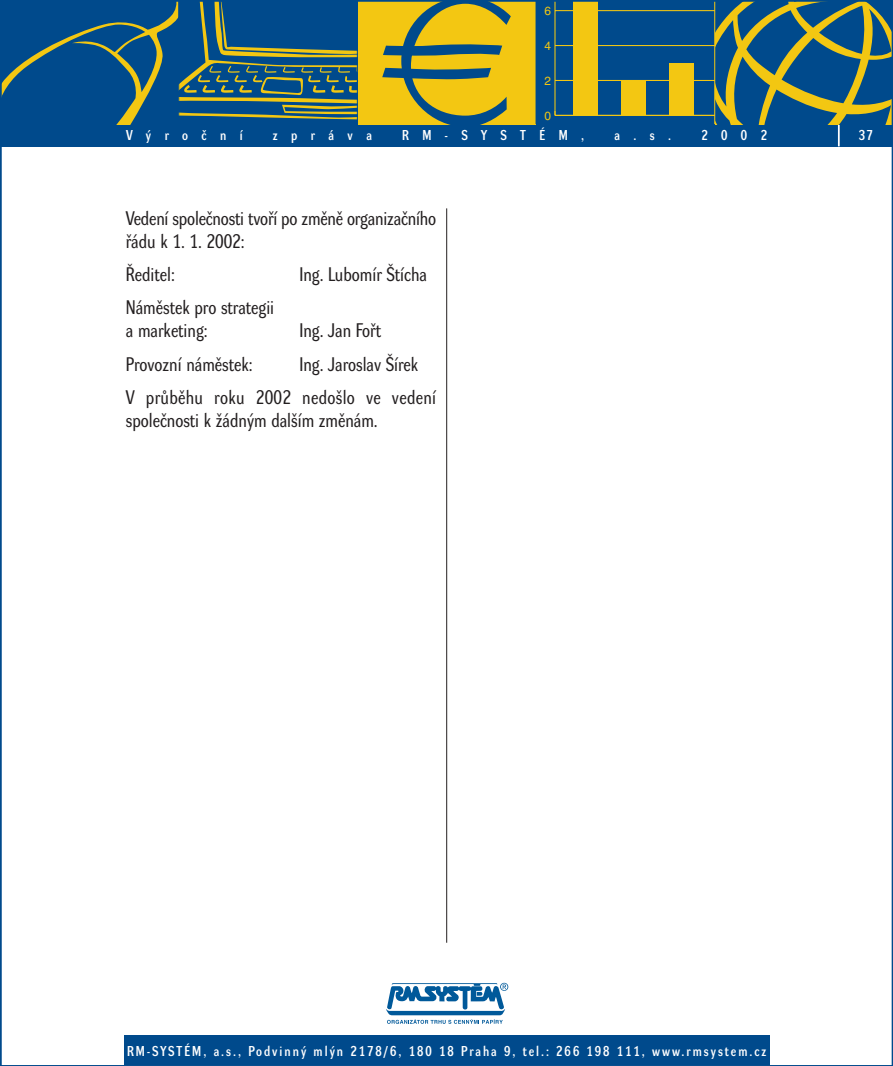
<style>
.page{position:relative;width:893px;height:1066px;background:#fff}
.page>*{position:absolute;margin:0;border:0;box-sizing:border-box;transform-origin:0 0}
.t1{font:19.25px/23.1px "Dynamo RMCE";color:#231f20}
.t2{font:19.25px/33.1px "Dynamo RMCE";letter-spacing:.02em;color:#231f20}
.t3{font:700 14px "Dynamo LMCE";letter-spacing:.145em;color:#fff}
.t4{font:700 14px "Dynamo LMCE";letter-spacing:.96em;color:#fff}
.t5{font:11.9px "Helvetica CE";color:#f3c712}
</style>
<div class="page">
<div style="left:0;top:124px;width:892px;height:22px;background:#004a8c"></div>
<div style="left:124px;top:1035px;width:645px;height:30px;background:#004a8c"></div>
<hr style="left:446px;top:208px;width:1px;height:735px;background:#231f20">
<svg style="left:386px;top:983px;width:122px;height:41px"></svg>
<hr style="left:837px;top:124px;width:2px;height:22px;background:#fff">
<svg style="left:715px;top:3px;width:174px;height:121px;background:#476e67"></svg>
<div style="left:357px;top:0;width:179px;height:124px;background:#f3c712"></div>
<svg style="left:382px;top:3px;width:129px;height:121px"></svg>
<svg style="left:3px;top:3px;width:354px;height:121px;background:#225b7a"></svg>
<div style="left:536px;top:0;width:178px;height:124px;background:#004a8c"></div>
<hr style="left:554px;top:0;width:1px;height:115px;background:#f3c712">
<hr style="left:555px;top:115px;width:159px;height:1px;background:#f3c712">
<hr style="left:555px;top:80px;width:159px;height:1px;background:#f3c712">
<hr style="left:555px;top:45px;width:159px;height:1px;background:#f3c712">
<hr style="left:555px;top:10px;width:159px;height:1px;background:#f3c712">
<div style="left:670px;top:63px;width:24px;height:52px;background:#f3c712"></div>
<div style="left:621px;top:80px;width:24px;height:35px;background:#f3c712"></div>
<div style="left:573px;top:0;width:24px;height:115px;background:#f3c712"></div>
<hr style="left:714px;top:0;width:1px;height:124px;background:#f3c712">
<hr style="left:535px;top:0;width:1px;height:124px;background:#004a8c">
<hr style="left:357px;top:0;width:1px;height:124px;background:#004a8c">
<hr style="left:178px;top:0;width:1px;height:124px;background:#004a8c">
<p class="t5" style="left:544px;top:6px;width:8px">6</p>
<p class="t5" style="left:544px;top:41px;width:8px">4</p>
<p class="t5" style="left:544px;top:76px;width:8px">2</p>
<p class="t5" style="left:544px;top:111px;width:8px">0</p>
<p class="t3" style="left:126px;top:129px;width:118px">V˘roãní</p>
<p class="t3" style="left:273px;top:129px;width:100px">zpráva</p>
<p class="t4" style="left:402px;top:129px;width:184px">RM-SYSTÉM,</p>
<p class="t3" style="left:614px;top:129px;width:58px">a.s.</p>
<p class="t3" style="left:701px;top:129px;width:67px">2002</p>
<p class="t3" style="left:858px;top:129px;width:15px">37</p>
<p class="t1" style="left:126px;top:209px;width:312px">Vedení spoleãnosti tvofií po zmûnû organizaãního fiádu k 1. 1. 2002:</p>
<p class="t1" style="left:126px;top:265px;width:51px">¤editel:</p>
<p class="t1" style="left:299px;top:265px;width:129px">Ing. Lubomír ·tícha</p>
<p class="t1" style="left:126px;top:298px;width:150px">Námûstek pro strategii a marketing:</p>
<p class="t1" style="left:299px;top:321px;width:83px">Ing. Jan Fofit</p>
<p class="t2" style="left:126px;top:349px;width:312px;text-indent:174px">Ing. Jaroslav ·írek<br>V prÛbûhu roku 2002 nedo‰lo ve vedení</p>
<p class="t1" style="left:126px;top:410px;width:253px">spoleãnosti k Ïádn˘m dal‰ím zmûnám.</p>
<p class="t1" style="left:126px;top:354px;width:128px">Provozní námûstek:</p>
<p class="t3" style="left:127px;top:1045px;width:640px">RM-SYSTÉM, a.s., Podvinn˘ ml˘n 2178/6, 180 18 Praha 9, tel.: 266 198 111, www.rmsystem.cz</p>
</div>
